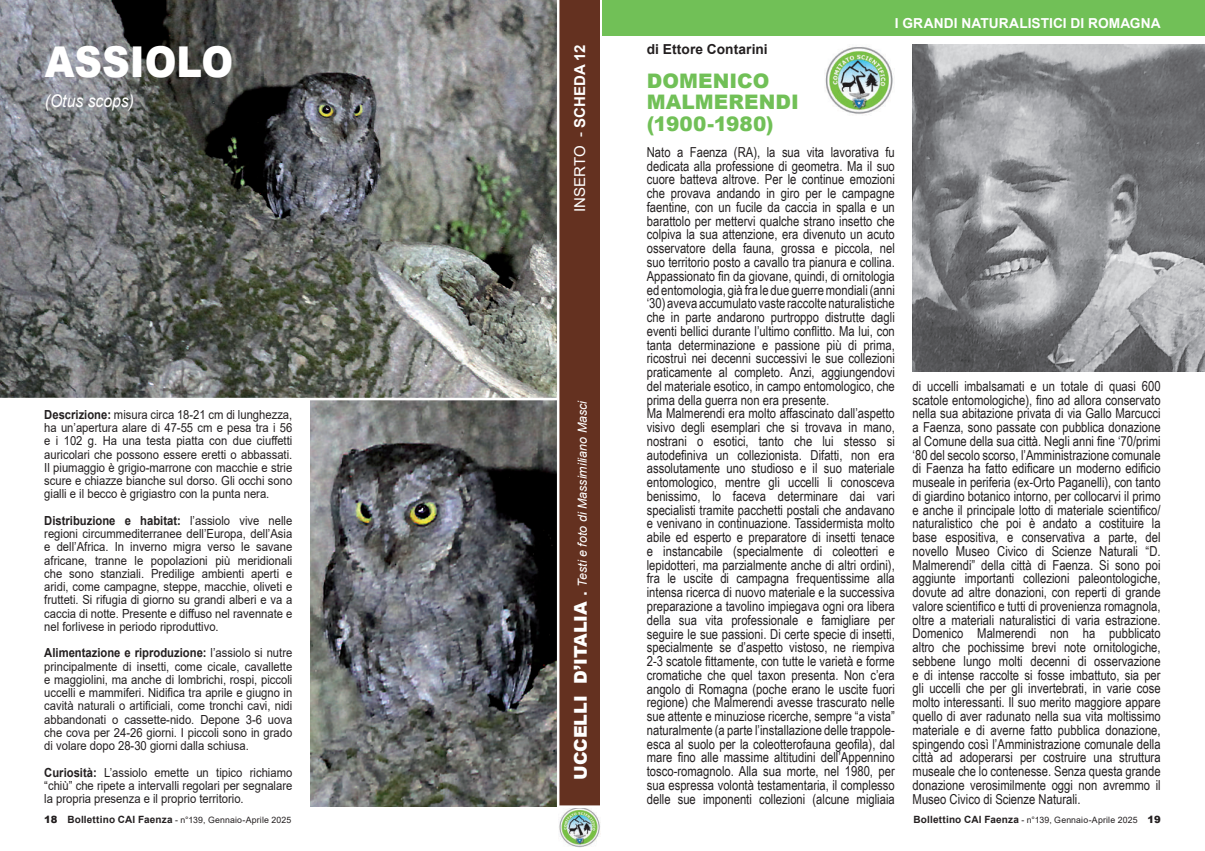
<style>
.page{position:relative;width:1205px;height:851px;background:#fff}
.page>*{position:absolute;margin:0;border:0;box-sizing:border-box;transform-origin:0 0}
.t1{font:900 42.5px "Arial";color:#fff;scale:.9 1}
.t2{font:900 20px/21.2px "Arial";letter-spacing:.005em;color:#71c057}
.t3{font:italic 17.5px "Arial";color:#fff;scale:.9 1}
.t4{font:15px "Arial";color:#fff}
.t5{font:13.75px/13.8px "Arial Narrow";color:#231f20}
.t6{font:700 13.75px "Arial";letter-spacing:.005em;color:#fff}
.t7{font:700 13.75px "Arial";letter-spacing:.005em;color:#231f20}
.t8{font:12.5px/13.2px "Arial";color:#231f20;text-align:justify;scale:.9 1}
.t9{font:italic 12.5px "Arial";color:#fff}
.t10{font:8.75px "Arial";letter-spacing:.015em;color:#231f20}
.s1{font-weight:700}
.s2{font-weight:900;font-style:normal;font-size:17.5px}
.s3{font-weight:700;font-style:normal;font-size:17.5px}
.s4{font-weight:900;font-size:10px}
.s5{font-weight:700;font-size:10px}
</style>
<div class="page">
<img style="left:310px;top:400px;width:247px;height:406px">
<svg style="left:0;top:0;width:557px;height:398px;background:#6e716e"></svg>
<div style="left:559px;top:0;width:41px;height:806px;background:#643120"></div>
<img style="left:559px;top:808px;width:42px;height:39px">
<div style="left:602px;top:0;width:603px;height:35px;background:#71c057"></div>
<img style="left:912px;top:44px;width:293px;height:327px">
<img style="left:824px;top:46px;width:69px;height:68px">
<h1 class="t1" style="left:45px;top:30px;width:211px">ASSIOLO</h1>
<p class="t3" style="left:45px;top:89px;width:101px">(Otus scops)</p>
<p class="t8" style="left:44px;top:407px;width:277px"><span class="s1">Descrizione:</span> misura circa 18-21 cm di lunghezza, ha un’apertura alare di 47-55 cm e pesa tra i 56 e i 102 g. Ha una testa piatta con due ciuffetti auricolari che possono essere eretti o abbassati.<br>Il piumaggio è grigio-marrone con macchie e strie scure e chiazze bianche sul dorso. Gli occhi sono gialli e il becco è grigiastro con la punta nera.</p>
<p class="t8" style="left:44px;top:513px;width:277px"><span class="s1">Distribuzione e habitat:</span> l’assiolo vive nelle regioni circummediterranee dell’Europa, dell’Asia e dell’Africa. In inverno migra verso le savane africane, tranne le popolazioni più meridionali che sono stanziali. Predilige ambienti aperti e aridi, come campagne, steppe, macchie, oliveti e frutteti. Si rifugia di giorno su grandi alberi e va a caccia di notte. Presente e diffuso nel ravennate e nel forlivese in periodo riproduttivo.</p>
<p class="t8" style="left:44px;top:646px;width:277px"><span class="s1">Alimentazione e riproduzione:</span> l’assiolo si nutre principalmente di insetti, come cicale, cavallette e maggiolini, ma anche di lombrichi, rospi, piccoli uccelli e mammiferi. Nidifica tra aprile e giugno in cavità naturali o artificiali, come tronchi cavi, nidi abbandonati o cassette-nido. Depone 3-6 uova che cova per 24-26 giorni. I piccoli sono in grado di volare dopo 28-30 giorni dalla schiusa.</p>
<p class="t8" style="left:44px;top:765px;width:277px"><span class="s1">Curiosità:</span> L’assiolo emette un tipico richiamo “chiù” che ripete a intervalli regolari per segnalare la propria presenza e il proprio territorio.</p>
<p class="t4" style="left:569px;top:212px;width:169px;rotate:-90deg">INSERTO - <span class="s1">SCHEDA 12</span></p>
<p class="t9" style="left:574px;top:780px;width:381px;rotate:-90deg"><span class="s2">UCCELLI D’ITALIA</span> <span class="s3">.</span> Testi e foto di Massimiliano Masci</p>
<p class="t6" style="left:895px;top:13px;width:267px">I GRANDI NATURALISTICI DI ROMAGNA</p>
<p class="t7" style="left:647px;top:40px;width:122px">di Ettore Contarini</p>
<h2 class="t2" style="left:647px;top:70px;width:154px">DOMENICO<br>MALMERENDI (1900-1980)</h2>
<p class="t5" style="left:647px;top:145px;width:250px">Nato a Faenza (RA), la sua vita lavorativa fu dedicata alla professione di geometra. Ma il suo cuore batteva altrove. Per le continue emozioni che provava andando in giro per le campagne faentine, con un fucile da caccia in spalla e un barattolo per mettervi qualche strano insetto che colpiva la sua attenzione, era divenuto un acuto osservatore della fauna, grossa e piccola, nel suo territorio posto a cavallo tra pianura e collina.<br>Appassionato fin da giovane, quindi, di ornitologia ed entomologia, già fra le due guerre mondiali (anni ‘30) aveva accumulato vaste raccolte naturalistiche che in parte andarono purtroppo distrutte dagli eventi bellici durante l’ultimo conflitto. Ma lui, con tanta determinazione e passione più di prima, ricostruì nei decenni successivi le sue collezioni praticamente al completo. Anzi, aggiungendovi del materiale esotico, in campo entomologico, che prima della guerra non era presente.<br>Ma Malmerendi era molto affascinato dall’aspetto visivo degli esemplari che si trovava in mano, nostrani o esotici, tanto che lui stesso si autodefiniva un collezionista. Difatti, non era assolutamente uno studioso e il suo materiale entomologico, mentre gli uccelli li conosceva benissimo, lo faceva determinare dai vari specialisti tramite pacchetti postali che andavano e venivano in continuazione. Tassidermista molto abile ed esperto e preparatore di insetti tenace e instancabile (specialmente di coleotteri e lepidotteri, ma parzialmente anche di altri ordini), fra le uscite di campagna frequentissime alla intensa ricerca di nuovo materiale e la successiva preparazione a tavolino impiegava ogni ora libera della sua vita professionale e famigliare per seguire le sue passioni. Di certe specie di insetti, specialmente se d’aspetto vistoso, ne riempiva 2-3 scatole fittamente, con tutte le varietà e forme cromatiche che quel taxon presenta. Non c’era angolo di Romagna (poche erano le uscite fuori regione) che Malmerendi avesse trascurato nelle sue attente e minuziose ricerche, sempre “a vista” naturalmente (a parte l’installazione delle trappole&shy;esca al suolo per la coleotterofauna geofila), dal mare fino alle massime altitudini dell’Appennino tosco-romagnolo. Alla sua morte, nel 1980, per sua espressa volontà testamentaria, il complesso delle sue imponenti collezioni (alcune migliaia</p>
<p class="t5" style="left:912px;top:378px;width:250px;text-align:justify">di uccelli imbalsamati e un totale di quasi 600 scatole entomologiche), fino ad allora conservato nella sua abitazione privata di via Gallo Marcucci a Faenza, sono passate con pubblica donazione al Comune della sua città. Negli anni fine ‘70/primi ‘80 del secolo scorso, l’Amministrazione comunale di Faenza ha fatto edificare un moderno edificio museale in periferia (ex-Orto Paganelli), con tanto di giardino botanico intorno, per collocarvi il primo e anche il principale lotto di materiale scientifico/ naturalistico che poi è andato a costituire la base espositiva, e conservativa a parte, del novello Museo Civico di Scienze Naturali “D.<br>Malmerendi” della città di Faenza. Si sono poi aggiunte importanti collezioni paleontologiche, dovute ad altre donazioni, con reperti di grande valore scientifico e tutti di provenienza romagnola, oltre a materiali naturalistici di varia estrazione.<br>Domenico Malmerendi non ha pubblicato altro che pochissime brevi note ornitologiche, sebbene lungo molti decenni di osservazione e di intense raccolte si fosse imbattuto, sia per gli uccelli che per gli invertebrati, in varie cose molto interessanti. Il suo merito maggiore appare quello di aver radunato nella sua vita moltissimo materiale e di averne fatto pubblica donazione, spingendo così l’Amministrazione comunale della città ad adoperarsi per costruire una struttura museale che lo contenesse. Senza questa grande donazione verosimilmente oggi non avremmo il Museo Civico di Scienze Naturali.</p>
<p class="t10" style="left:44px;top:813px;width:248px"><span class="s4">18</span> <span class="s5">Bollettino CAI Faenza</span> - n°139, Gennaio-Aprile 2025</p>
<p class="t10" style="left:913px;top:813px;width:248px"><span class="s5">Bollettino CAI Faenza</span> - n°139, Gennaio-Aprile 2025 <span class="s4">19</span></p>
</div>
